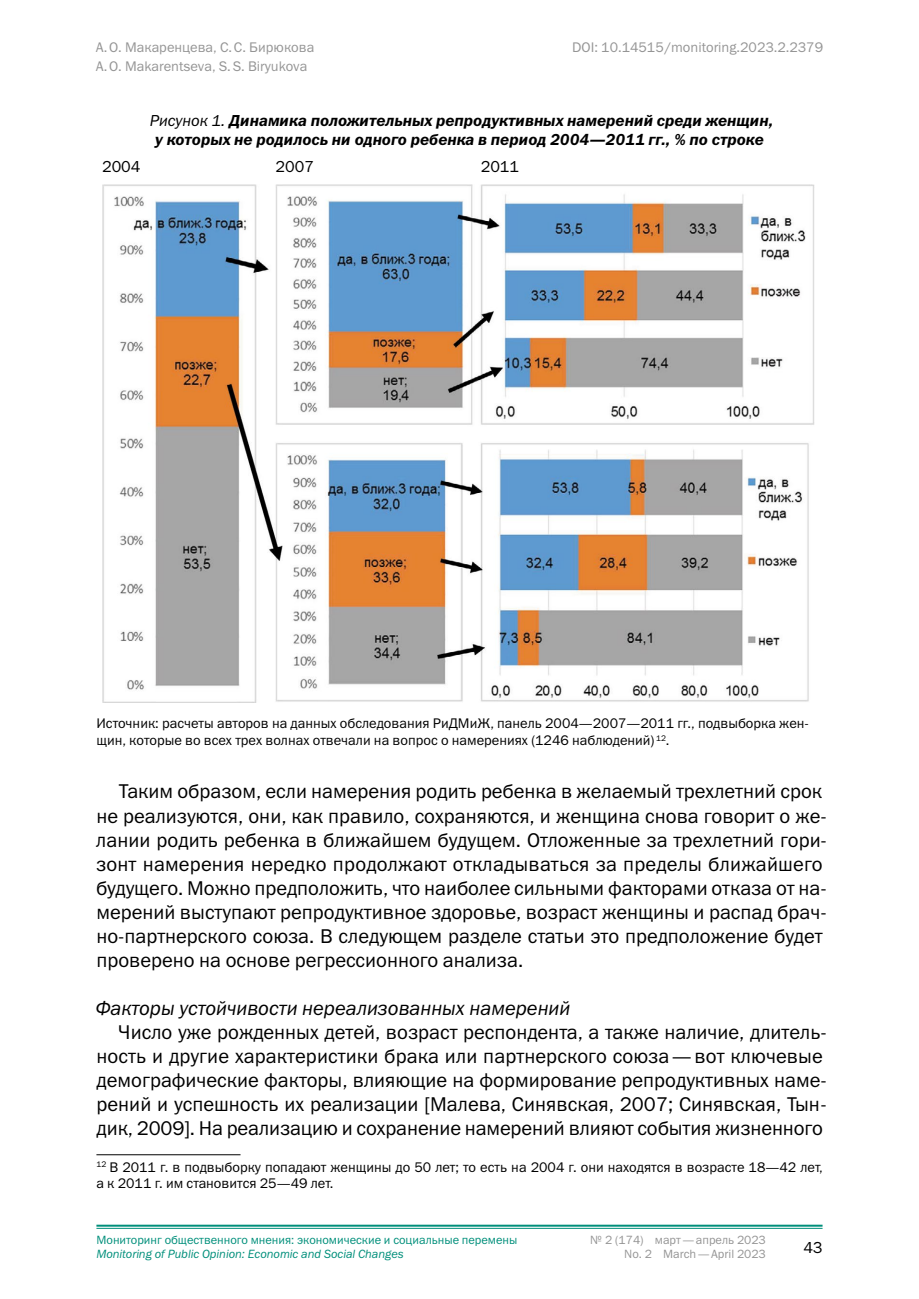
<style>
.page{position:relative;width:919px;height:1299px;background:#fff}
.page>*{position:absolute;margin:0;border:0;box-sizing:border-box;transform-origin:0 0}
.GENERAL_TEXT{font:20px/24px "Franklin Gothic ITC";color:#000}
.Title_IN_TEXT{font:italic 20px "Franklin Gothic ITC";color:#000}
.TABLE_TITLE{font:italic 600 16px/19.2px "Franklin Gothic ITC";color:#000;text-align:center}
.Table_text_left_cell{font:16px "Franklin Gothic ITC";color:#000}
.Table_footnote{font:14px/16.8px "Franklin Gothic ITC";color:#000}
.footnote_text{font:14px/16.8px "Franklin Gothic ITC";color:#000}
.t1{font:14px "Franklin Gothic ITC";color:#959595}
.t2{font:12px "Franklin Gothic ITC";color:#008f7b}
.t3{font:italic 12px "Franklin Gothic ITC";color:#008f7b}
.t4{font:12px "Franklin Gothic ITC";color:#959595}
.s1{font-weight:400}
</style>
<div class="page">
<hr style="left:96px;top:1224px;width:726px;height:2px;background:#008f7b">
<hr style="left:96px;top:1227px;width:726px;height:1px;background:#008f7b">
<img style="left:102px;top:184px;width:712px;height:518px">
<hr style="left:96px;top:1154px;width:144px;height:1px;background:#000">
<p class="t1" style="left:96px;top:38px;width:220px">А.О. Макаренцева, С.С. Бирюкова</p>
<p class="t1" style="left:572px;top:38px;width:252px">DOI: 10.14515/monitoring.2023.2.2379</p>
<p class="t1" style="left:96px;top:57px;width:213px">A.O. Makarentseva, S.S. Biryukova</p>
<p class="TABLE_TITLE" style="left:150px;top:112px;width:625px"><span class="s1">Рисунок 1.</span> Динамика положительных репродуктивных намерений среди женщин, у которых не родилось ни одного ребенка в период 2004—2011 гг., % по строке</p>
<p class="Table_text_left_cell" style="left:102px;top:157px;width:40px">2004</p>
<p class="Table_text_left_cell" style="left:275px;top:157px;width:40px">2007</p>
<p class="Table_text_left_cell" style="left:480px;top:157px;width:40px">2011</p>
<p class="Table_footnote" style="left:96px;top:715px;width:714px">Источник: расчеты авторов на данных обследования РиДМиЖ, панель 2004—2007—2011 гг., подвыборка жен‑ щин, которые во всех трех волнах отвечали на вопрос о намерениях (1246 наблюдений) <sup>12</sup>.</p>
<p class="GENERAL_TEXT" style="left:96px;top:779px;width:732px;text-indent:23px">Таким образом, если намерения родить ребенка в желаемый трехлетний срок не реализуются, они, как правило, сохраняются, и женщина снова говорит о же‑ лании родить ребенка в ближайшем будущем. Отложенные за трехлетний гори‑ зонт намерения нередко продолжают откладываться за пределы ближайшего будущего. Можно предположить, что наиболее сильными факторами отказа от на‑ мерений выступают репродуктивное здоровье, возраст женщины и распад брач‑ но--партнерского союза. В следующем разделе статьи это предположение будет проверено на основе регрессионного анализа.</p>
<p class="Title_IN_TEXT" style="left:95px;top:996px;width:476px">Факторы устойчивости нереализованных намерений</p>
<p class="GENERAL_TEXT" style="left:96px;top:1019px;width:731px;text-indent:22px">Число уже рожденных детей, возраст респондента, а также наличие, длитель‑ ность и другие характеристики брака или партнерского союза— вот ключевые демографические факторы, влияющие на формирование репродуктивных наме‑ рений и успешность их реализации [Малева, Синявская, 2007; Синявская, Тын‑ дик, 2009]. На реализацию и сохранение намерений влияют события жизненного</p>
<p class="footnote_text" style="left:96px;top:1158px;width:727px"><sup>12</sup> В 2011 г. в подвыборку попадают женщины до 50 лет; то есть на 2004 г. они находятся в возрасте 18—42 лет, а к 2011 г. им становится 25—49 лет.</p>
<p class="t2" style="left:96px;top:1232px;width:422px">Мониторинг общественного мнения: экономические и социальные перемены</p>
<p class="t4" style="left:590px;top:1232px;width:177px">№ 2 (174) март—апрель 2023</p>
<p class="t3" style="left:96px;top:1247px;width:309px">Monitoring of Public Opinion: Economic and Social Changes</p>
<p class="t4" style="left:624px;top:1246px;width:143px">No. 2 March—April 2023</p>
<p class="Table_text_left_cell" style="left:803px;top:1237px;width:21px">43</p>
</div>
